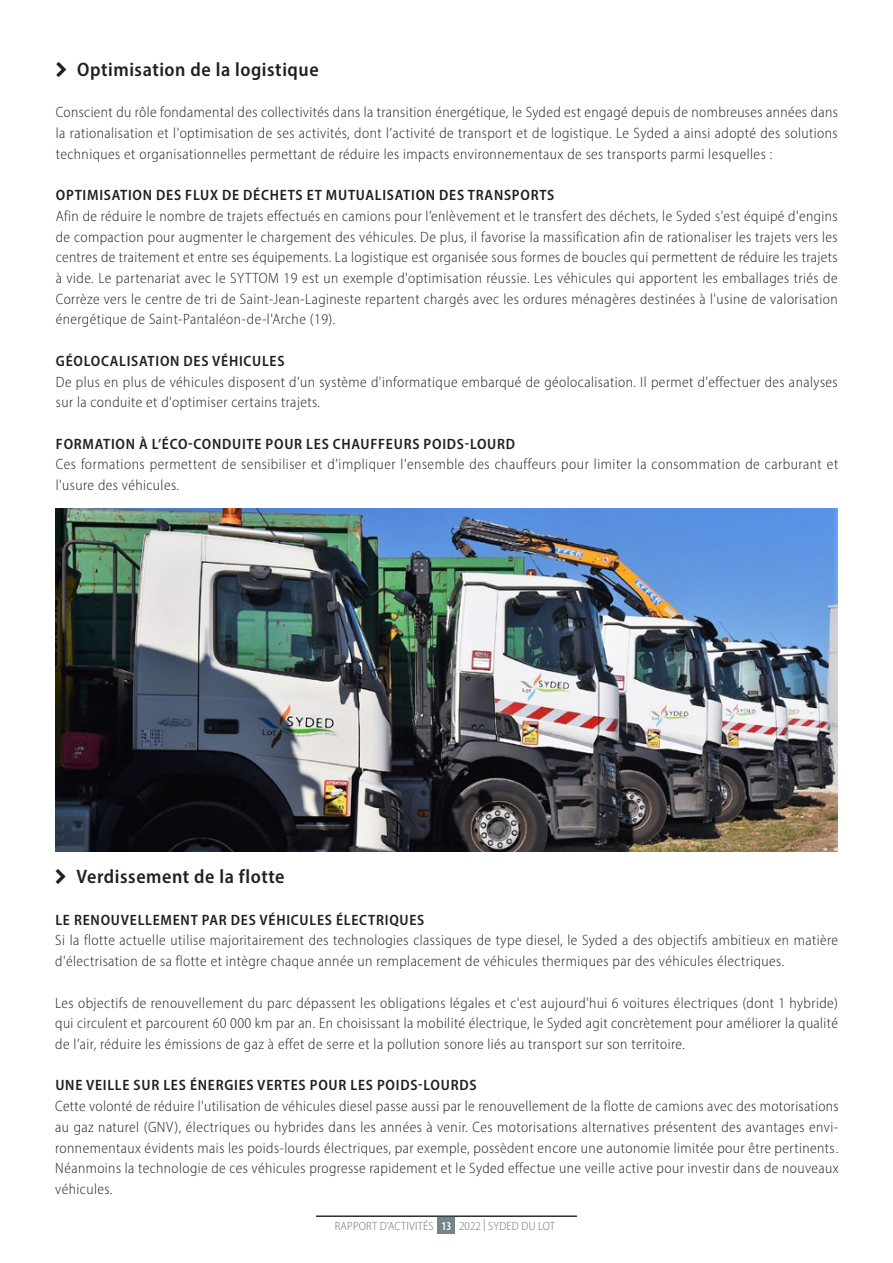
<style>
.page{position:relative;width:893px;height:1263px;background:#fff}
.page>*{position:absolute;margin:0;border:0;box-sizing:border-box;transform-origin:0 0}
.t1{font:600 semi-condensed 19.5px "Myriad Pro";letter-spacing:.03em;color:#231f20}
.t2{font:300 semi-condensed 15px/20.7px "Myriad Pro";letter-spacing:.03em;color:#231f20}
.t3{font:600 semi-condensed 15px "Myriad Pro";letter-spacing:.05em;color:#231f20}
.t4{font:300 semi-condensed 12px "Myriad Pro";letter-spacing:.02em;color:#6c6d70}
.s1{font-weight:600;font-stretch:condensed;color:#fff}
</style>
<div class="page">
<img style="left:55px;top:509px;width:783px;height:343px">
<div style="left:438px;top:1216px;width:17px;height:17px;background:#73848c"></div>
<hr style="left:316px;top:1216px;width:261px;height:1px;background:#231f20">
<h1 class="t1" style="left:77px;top:57px;width:243px">Optimisation de la logistique</h1>
<p class="t2" style="left:56px;top:102px;width:783px;text-align:justify">Conscient du rôle fondamental des collectivités dans la transition énergétique, le Syded est engagé depuis de nombreuses années dans la rationalisation et l'optimisation de ses activités, dont l’activité de transport et de logistique. Le Syded a ainsi adopté des solutions techniques et organisationnelles permettant de réduire les impacts environnementaux de ses transports parmi lesquelles :</p>
<p class="t3" style="left:56px;top:186px;width:500px">OPTIMISATION DES FLUX DE DÉCHETS ET MUTUALISATION DES TRANSPORTS</p>
<p class="t2" style="left:56px;top:205px;width:783px;text-align:justify">Afin de réduire le nombre de trajets effectués en camions pour l’enlèvement et le transfert des déchets, le Syded s'est équipé d'engins de compaction pour augmenter le chargement des véhicules. De plus, il favorise la massification afin de rationaliser les trajets vers les centres de traitement et entre ses équipements. La logistique est organisée sous formes de boucles qui permettent de réduire les trajets à vide. Le partenariat avec le SYTTOM 19 est un exemple d'optimisation réussie. Les véhicules qui apportent les emballages triés de Corrèze vers le centre de tri de Saint-Jean-Lagineste repartent chargés avec les ordures ménagères destinées à l'usine de valorisation énergétique de Saint-Pantaléon-de-l'Arche (19).</p>
<p class="t3" style="left:56px;top:351px;width:230px">GÉOLOCALISATION DES VÉHICULES</p>
<p class="t2" style="left:56px;top:371px;width:783px">De plus en plus de véhicules disposent d’un système d'informatique embarqué de géolocalisation. Il permet d'effectuer des analyses sur la conduite et d'optimiser certains trajets.</p>
<p class="t3" style="left:56px;top:434px;width:461px">FORMATION À L’ÉCO-CONDUITE POUR LES CHAUFFEURS POIDS-LOURD</p>
<p class="t2" style="left:56px;top:454px;width:784px">Ces formations permettent de sensibiliser et d'impliquer l'ensemble des chauffeurs pour limiter la consommation de carburant et l'usure des véhicules.</p>
<h1 class="t1" style="left:77px;top:864px;width:210px">Verdissement de la flotte</h1>
<p class="t3" style="left:55px;top:910px;width:370px">LE RENOUVELLEMENT PAR DES VÉHICULES ÉLECTRIQUES</p>
<p class="t2" style="left:55px;top:930px;width:784px">Si la flotte actuelle utilise majoritairement des technologies classiques de type diesel, le Syded a des objectifs ambitieux en matière d'électrisation de sa flotte et intègre chaque année un remplacement de véhicules thermiques par des véhicules électriques.</p>
<p class="t2" style="left:55px;top:992px;width:784px;text-align:justify">Les objectifs de renouvellement du parc dépassent les obligations légales et c'est aujourd'hui 6 voitures électriques (dont 1 hybride) qui circulent et parcourent 60 000 km par an. En choisissant la mobilité électrique, le Syded agit concrètement pour améliorer la qualité de l’air, réduire les émissions de gaz à effet de serre et la pollution sonore liés au transport sur son territoire.</p>
<p class="t3" style="left:55px;top:1076px;width:423px">UNE VEILLE SUR LES ÉNERGIES VERTES POUR LES POIDS-LOURDS</p>
<p class="t2" style="left:55px;top:1096px;width:785px">Cette volonté de réduire l'utilisation de véhicules diesel passe aussi par le renouvellement de la flotte de camions avec des motorisations au gaz naturel (GNV), électriques ou hybrides dans les années à venir. Ces motorisations alternatives présentent des avantages envi&shy;ronnementaux évidents mais les poids-lourds électriques, par exemple, possèdent encore une autonomie limitée pour être pertinents.<br>Néanmoins la technologie de ces véhicules progresse rapidement et le Syded effectue une veille active pour investir dans de nouveaux véhicules.</p>
<p class="t4" style="left:442px;top:1219px;width:115px"><span class="s1">13</span> 2022 | SYDED DU LOT</p>
<p class="t4" style="left:335px;top:1219px;width:100px">RAPPORT D’ACTIVITÉS</p>
</div>
